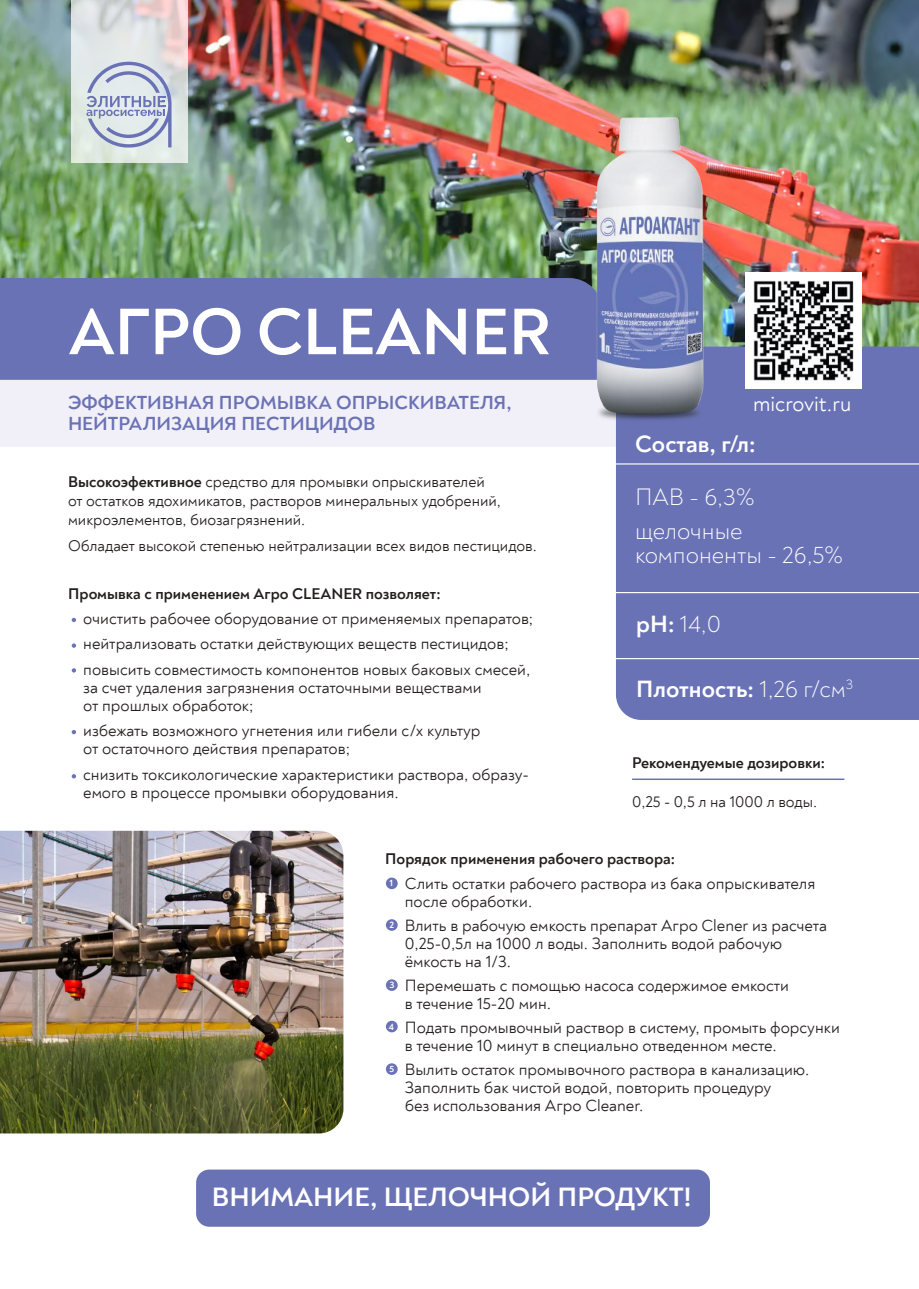
<style>
.page{position:relative;width:919px;height:1289px;background:#fff}
.page>*{position:absolute;margin:0;border:0;box-sizing:border-box;transform-origin:0 0}
.t1{font:700 66.9px "Noah";color:#fff}
.t2{font:700 27.3px "Noah";color:#fff}
.t3{font:300 24.3px/34.3px "Noah";color:#fff}
.t4{font:700 24.3px "Noah";color:#fff}
.t5{font:21.75px "Noah";color:#fff}
.t6{font:700 19.5px/21.6px "Noah";color:#6a72b6}
.t7{font:16.5px/18px "Noah";color:#241f1f}
.t8{font:15.9px/19.2px "Noah";color:#241f1f}
.t9{font:700 15.9px "Noah";color:#241f1f}
.t10{font:700 9.45px "Noah";color:#fff}
.s1{font-weight:700}
.s2{font-weight:300}
</style>
<div class="page">
<img style="left:0;top:0;width:918px;height:346px">
<div style="left:0;top:361px;width:918px;height:86px;background:#f1eff7"></div>
<div style="left:0;top:278px;width:483px;height:102px;background:#6a72b6"></div>
<div style="left:616px;top:346px;width:302px;height:374px;background:#6a72b6"></div>
<img style="left:483px;top:55px;width:334px;height:429px">
<svg style="left:72px;top:617px;width:4px;height:5px"></svg>
<svg style="left:72px;top:643px;width:4px;height:4px"></svg>
<svg style="left:72px;top:668px;width:4px;height:4px"></svg>
<svg style="left:72px;top:774px;width:4px;height:4px"></svg>
<svg style="left:72px;top:730px;width:4px;height:4px"></svg>
<hr style="left:615px;top:463px;width:303px;height:1px;background:#fff">
<hr style="left:615px;top:592px;width:303px;height:1px;background:#fff">
<hr style="left:615px;top:658px;width:303px;height:1px;background:#fff">
<hr style="left:632px;top:778px;width:212px;height:2px;background:#6a72b6">
<div style="left:745px;top:272px;width:116px;height:117px;background:#fff"></div>
<img style="left:753px;top:280px;width:101px;height:101px">
<div style="left:196px;top:1169px;width:514px;height:57px;background:#6a72b6;border-radius:13px"></div>
<img style="left:0;top:830px;width:343px;height:303px">
<svg style="left:71px;top:0;width:117px;height:162px;fill:#e2e6e3"></svg>
<svg style="left:86px;top:62px;width:85px;height:86px"></svg>
<div style="left:386px;top:877px;width:11px;height:12px;background:#6a72b6;border-radius:50%"></div>
<div style="left:386px;top:919px;width:11px;height:11px;background:#6a72b6;border-radius:50%"></div>
<div style="left:386px;top:979px;width:11px;height:11px;background:#6a72b6;border-radius:50%"></div>
<div style="left:386px;top:1020px;width:11px;height:12px;background:#6a72b6;border-radius:50%"></div>
<div style="left:386px;top:1063px;width:11px;height:11px;background:#6a72b6;border-radius:50%"></div>
<h1 class="t1" style="left:69px;top:289px;width:483px">AГРО CLEANER</h1>
<p class="t6" style="left:68px;top:391px;width:445px">ЭФФЕКТИВНАЯ ПРОМЫВКА ОПРЫСКИВАТЕЛЯ,<br>НЕЙТРАЛИЗАЦИЯ ПЕСТИЦИДОВ</p>
<p class="t8" style="left:68px;top:472px;width:434px"><span class="s1">Высокоэфективное</span> средство для промывки опрыскивателей от остатков ядохимикатов, растворов минеральных удобрений, микроэлементов, биозагрязнений.</p>
<p class="t8" style="left:68px;top:536px;width:470px">Обладает высокой степенью нейтрализации всех видов пестицидов.</p>
<p class="t9" style="left:68px;top:584px;width:374px">Промывка с применением Агро CLEANER позволяет:</p>
<p class="t7" style="left:83px;top:605px;width:451px;line-height:25.5px">очистить рабочее оборудование от применяемых препаратов; нейтрализовать остатки действующих веществ пестицидов; повысить совместимость компонентов новых баковых смесей,</p>
<p class="t7" style="left:83px;top:678px;width:400px">за счет удаления загрязнения остаточными веществами от прошлых обработок;</p>
<p class="t7" style="left:83px;top:722px;width:399px">избежать возможного угнетения или гибели с/х культур от остаточного действия препаратов;</p>
<p class="t7" style="left:83px;top:765px;width:447px">снизить токсикологические характеристики раствора, образу&shy;емого в процессе промывки оборудования.</p>
<h3 class="t5" style="left:753px;top:390px;width:100px">microvit.ru</h3>
<h3 class="t4" style="left:635px;top:428px;width:122px">Состав, г/л:</h3>
<h3 class="t3" style="left:635px;top:479px;width:121px">ПАВ - 6,3% щелочные</h3>
<h3 class="t3" style="left:635px;top:538px;width:210px">компоненты - 26,5%</h3>
<h3 class="t3" style="left:636px;top:607px;width:86px"><span class="s1">pH:</span> 14,0</h3>
<h3 class="t4" style="left:636px;top:673px;width:218px">Плотность: <span class="s2">1,26 г/см</span><sup>3</sup></h3>
<p class="t9" style="left:632px;top:752px;width:194px">Рекомендуемые дозировки:</p>
<p class="t8" style="left:632px;top:792px;width:186px">0,25 - 0,5 л на 1000 л воды.</p>
<p class="t9" style="left:385px;top:849px;width:291px">Порядок применения рабочего раствора:</p>
<p class="t7" style="left:405px;top:874px;width:412px">Слить остатки рабочего раствора из бака опрыскивателя после обработки.</p>
<p class="t7" style="left:405px;top:916px;width:424px">Влить в рабочую емкость препарат Агро Clener из расчета<br>0,25-0,5л на 1000 л воды. Заполнить водой рабочую ёмкость на 1/3.</p>
<p class="t7" style="left:405px;top:976px;width:385px">Перемешать с помощью насоса содержимое емкости в течение 15-20 мин.</p>
<p class="t7" style="left:405px;top:1018px;width:436px">Подать промывочный раствор в систему, промыть форсунки в течение 10 минут в специально отведенном месте.</p>
<p class="t7" style="left:405px;top:1060px;width:406px">Вылить остаток промывочного раствора в канализацию.<br>Заполнить бак чистой водой, повторить процедуру<br>без использования Агро Cleaner.</p>
<p class="t10" style="left:389px;top:877px;width:5px">1</p>
<p class="t10" style="left:389px;top:918px;width:6px">2</p>
<p class="t10" style="left:389px;top:979px;width:7px">3</p>
<p class="t10" style="left:389px;top:1020px;width:7px">4</p>
<p class="t10" style="left:389px;top:1062px;width:6px">5</p>
<h2 class="t2" style="left:212px;top:1179px;width:481px">ВНИМАНИЕ, ЩЕЛОЧНОЙ ПРОДУКТ!</h2>
</div>
